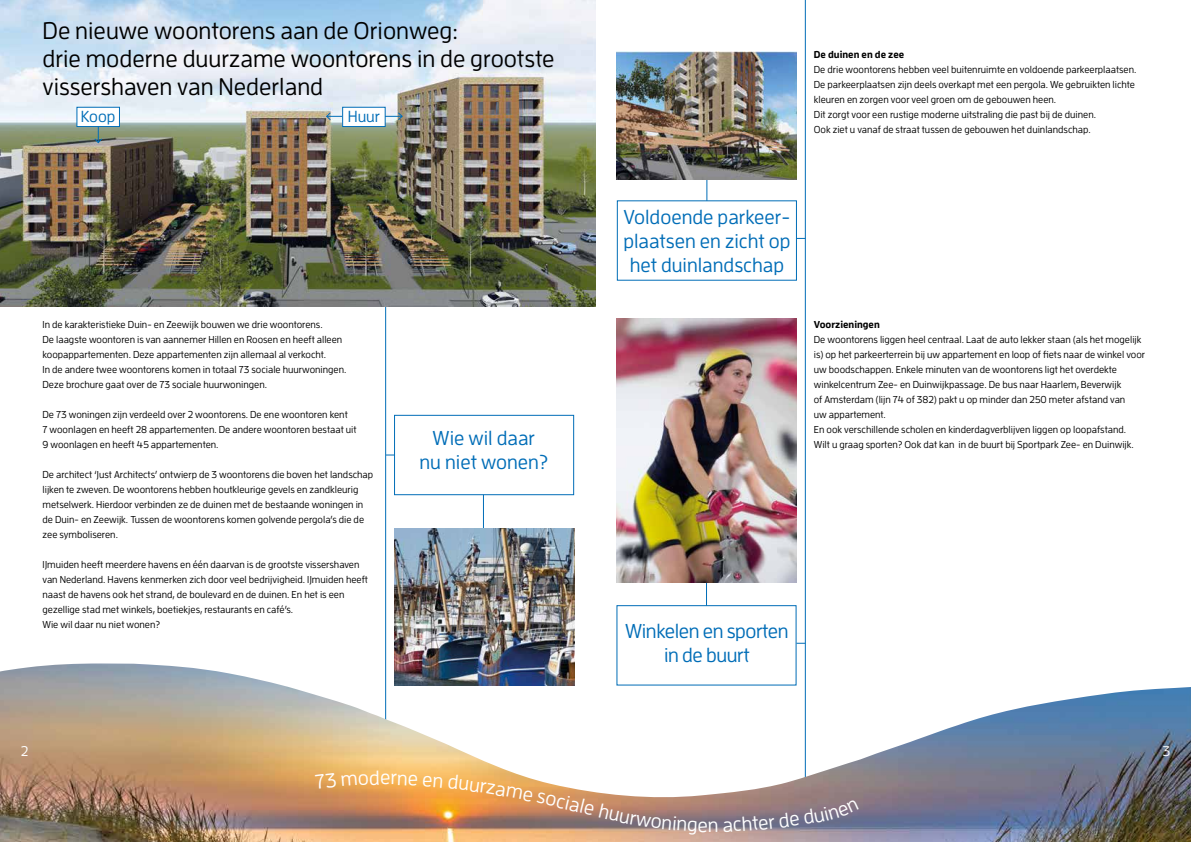
<style>
.page{position:relative;width:1191px;height:842px;background:#fff}
.page>*{position:absolute;margin:0;border:0;box-sizing:border-box;transform-origin:0 0}
.t1{font:500 24px/28px "Enzo OT";color:#000}
.t2{font:500 20px/24px "Enzo OT";color:#006db7;text-align:center}
.t3{font:500 20px/24px "Enzo OT";letter-spacing:-.02em;color:#006db7;text-align:center}
.t4{font:500 20px "Enzo OT";color:#fff}
.t5{font:500 16px "Enzo OT";color:#006db7}
.t6{font:500 14px "Enzo OT";color:#fff}
.t7{font:500 10px/15px "Enzo OT";color:#000}
.t8{font:700 10px "Enzo OT";color:#000}
</style>
<div class="page">
<hr style="left:805px;top:0;width:1px;height:793px;background:#006db7">
<hr style="left:385px;top:298px;width:1px;height:434px;background:#006db7">
<hr style="left:483px;top:428px;width:1px;height:119px;background:#006db7">
<div style="left:394px;top:415px;width:180px;height:80px;background:#fff;border:1px solid #006db7"></div>
<img style="left:0;top:663px;width:1191px;height:179px">
<hr style="left:706px;top:169px;width:1px;height:36px;background:#006db7">
<div style="left:617px;top:200px;width:180px;height:81px;background:#fff;border:1px solid #006db7"></div>
<img style="left:617px;top:51px;width:180px;height:129px">
<hr style="left:706px;top:574px;width:1px;height:35px;background:#006db7">
<div style="left:616px;top:605px;width:180px;height:80px;background:#fff;border:1px solid #006db7"></div>
<img style="left:617px;top:319px;width:180px;height:264px">
<img style="left:0;top:0;width:595px;height:306px">
<img style="left:394px;top:528px;width:180px;height:157px">
<div style="left:77px;top:107px;width:42px;height:20px;background:#fff"></div>
<div style="left:77px;top:107px;width:43px;height:20px;border:1px solid #006db7"></div>
<svg style="left:94px;top:127px;width:9px;height:17px"></svg>
<hr style="left:327px;top:116px;width:75px;height:1px;background:#006db7">
<svg style="left:325px;top:112px;width:6px;height:9px"></svg>
<svg style="left:397px;top:112px;width:6px;height:9px"></svg>
<div style="left:343px;top:107px;width:42px;height:20px;background:#fff"></div>
<div style="left:342px;top:107px;width:43px;height:20px;border:1px solid #006db7"></div>
<svg style="left:315px;top:770px;width:102px;height:19px;background:#efb05b"></svg>
<svg style="left:423px;top:774px;width:284px;height:61px"></svg>
<svg style="left:723px;top:800px;width:136px;height:32px;background:#857886"></svg>
<h1 class="t1" style="left:43px;top:17px;width:513px">De nieuwe woontorens aan de Orionweg:<br>drie moderne duurzame woontorens in de grootste vissershaven van Nederland</h1>
<h3 class="t5" style="left:81px;top:109px;width:36px">Koop</h3>
<h3 class="t5" style="left:348px;top:109px;width:34px">Huur</h3>
<p class="t8" style="left:814px;top:50px;width:92px">De duinen en de zee</p>
<p class="t7" style="left:814px;top:62px;width:324px">De drie woontorens hebben veel buitenruimte en voldoende parkeerplaatsen.<br>De parkeerplaatsen zijn deels overkapt met een pergola. We gebruikten lichte kleuren en zorgen voor veel groen om de gebouwen heen.<br>Dit zorgt voor een rustige moderne uitstraling die past bij de duinen.<br>Ook ziet u vanaf de straat tussen de gebouwen het duinlandschap.</p>
<h2 class="t2" style="left:623px;top:206px;width:169px">Voldoende parkeer&shy;plaatsen en zicht op het duinlandschap</h2>
<p class="t7" style="left:43px;top:317px;width:305px">In de karakteristieke Duin- en Zeewijk bouwen we drie woontorens.<br>De laagste woontoren is van aannemer Hillen en Roosen en heeft alleen koopappartementen. Deze appartementen zijn allemaal al verkocht.<br>In de andere twee woontorens komen in totaal 73 sociale huurwoningen.<br>Deze brochure gaat over de 73 sociale huurwoningen.</p>
<p class="t7" style="left:43px;top:407px;width:315px">De 73 woningen zijn verdeeld over 2 woontorens. De ene woontoren kent<br>7 woonlagen en heeft 28 appartementen. De andere woontoren bestaat uit<br>9 woonlagen en heeft 45 appartementen.</p>
<p class="t7" style="left:43px;top:467px;width:332px">De architect ‘Just Architects’ ontwierp de 3 woontorens die boven het landschap lijken te zweven. De woontorens hebben houtkleurige gevels en zandkleurig metselwerk. Hierdoor verbinden ze de duinen met de bestaande woningen in de Duin- en Zeewijk. Tussen de woontorens komen golvende pergola’s die de zee symboliseren.</p>
<p class="t7" style="left:43px;top:557px;width:327px">IJmuiden heeft meerdere havens en één daarvan is de grootste vissershaven van Nederland. Havens kenmerken zich door veel bedrijvigheid. IJmuiden heeft naast de havens ook het strand, de boulevard en de duinen. En het is een gezellige stad met winkels, boetiekjes, restaurants en café’s.<br>Wie wil daar nu niet wonen?</p>
<p class="t8" style="left:814px;top:320px;width:67px">Voorzieningen</p>
<p class="t7" style="left:814px;top:332px;width:333px">De woontorens liggen heel centraal. Laat de auto lekker staan (als het mogelijk is) op het parkeerterrein bij uw appartement en loop of fiets naar de winkel voor uw boodschappen. Enkele minuten van de woontorens ligt het overdekte winkelcentrum Zee- en Duinwijkpassage. De bus naar Haarlem, Beverwijk<br>of Amsterdam (lijn 74 of 382) pakt u op minder dan 250 meter afstand van<br>uw appartement.<br>En ook verschillende scholen en kinderdagverblijven liggen op loopafstand.</p>
<h2 class="t2" style="left:432px;top:427px;width:104px">Wie wil daar</h2>
<p class="t7" style="left:814px;top:437px;width:321px">Wilt u graag sporten? Ook dat kan in de buurt bij Sportpark Zee- en Duinwijk.</p>
<h2 class="t2" style="left:419px;top:451px;width:130px">nu niet wonen?</h2>
<h2 class="t3" style="left:625px;top:620px;width:165px">Winkelen en sporten in de buurt</h2>
<h3 class="t6" style="left:21px;top:746px;width:9px">2</h3>
<h3 class="t6" style="left:1162px;top:746px;width:9px">3</h3>
<h2 class="t4" style="left:708px;top:816px;width:12px">n</h2>
</div>
